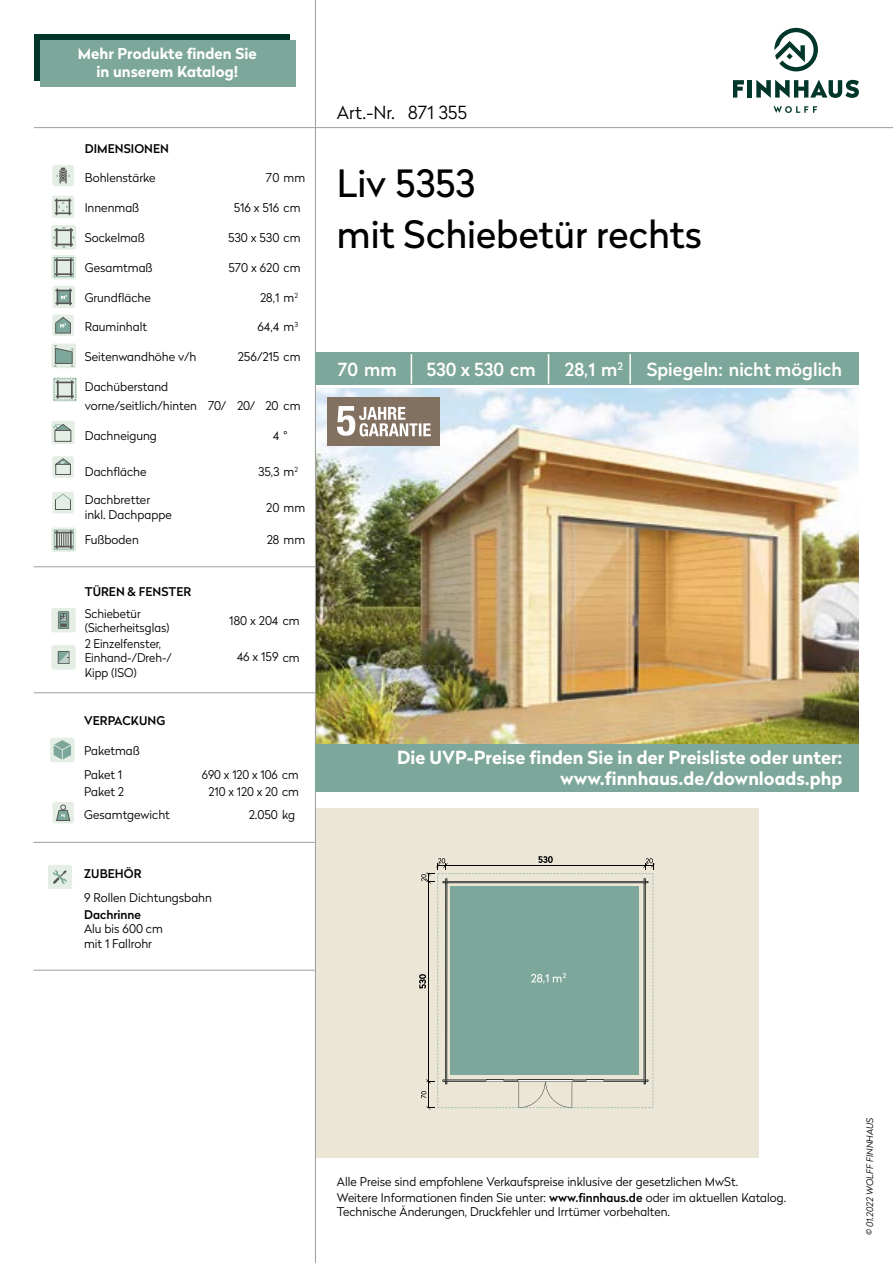
<style>
.page{position:relative;width:893px;height:1263px;background:#fff}
.page>*{position:absolute;margin:0;border:0;box-sizing:border-box;transform-origin:0 0}
.t1{font:37.5px/51px "Radikal";color:#000}
.t2{font:700 18px/21.6px "Radikal";color:#fff;text-align:right}
.t3{font:500 18px "Radikal";color:#fff}
.t4{font:300 18px "Radikal";color:#000}
.t5{font:700 15px/18px "Radikal";color:#fff;text-align:center}
.t6{font:300 12px/14.4px "Radikal";color:#000}
.t7{font:500 12px "Radikal";letter-spacing:.005em;color:#000}
.t8{font:italic 300 9px "Radikal";color:#000}
.s1{font-weight:500}
</style>
<div class="page">
<div style="left:34px;top:34px;width:255px;height:46px;background:#00372a"></div>
<hr style="left:316px;top:127px;width:577px;height:1px;background:#9d9d9c">
<hr style="left:315px;top:0;width:1px;height:1263px;background:#9d9d9c">
<div style="left:40px;top:41px;width:255px;height:46px;background:#7ea79b"></div>
<div style="left:316px;top:808px;width:442px;height:350px;background:#ebe6d6"></div>
<div style="left:315px;top:352px;width:544px;height:32px;background:#7ea79b"></div>
<img style="left:316px;top:388px;width:543px;height:356px">
<div style="left:328px;top:397px;width:112px;height:48px;background:#827060"></div>
<svg style="left:337px;top:406px;width:94px;height:30px"></svg>
<div style="left:52px;top:165px;width:22px;height:21px;background:#e4eee4;border-radius:2px"></div>
<svg style="left:57px;top:168px;width:13px;height:15px"></svg>
<div style="left:52px;top:196px;width:22px;height:22px;background:#e4eee4;border-radius:2px"></div>
<svg style="left:55px;top:199px;width:16px;height:16px"></svg>
<div style="left:51px;top:225px;width:25px;height:25px;background:#e4eee4;border-radius:3px"></div>
<svg style="left:54px;top:227px;width:20px;height:21px"></svg>
<div style="left:52px;top:255px;width:24px;height:24px;background:linear-gradient(to right,#d0e0d5,#d8e6db);border-radius:3px"></div>
<svg style="left:54px;top:257px;width:20px;height:20px"></svg>
<div style="left:53px;top:286px;width:22px;height:22px;background:#e4eee4;border-radius:2px"></div>
<svg style="left:55px;top:289px;width:17px;height:16px"></svg>
<div style="left:52px;top:314px;width:22px;height:22px;background:#e4eee4;border-radius:2px"></div>
<svg style="left:55px;top:317px;width:16px;height:17px"></svg>
<div style="left:51px;top:343px;width:25px;height:25px;background:#e4eee4;border-radius:3px"></div>
<svg style="left:54px;top:345px;width:20px;height:22px"></svg>
<svg style="left:53px;top:377px;width:24px;height:24px"></svg>
<svg style="left:54px;top:378px;width:23px;height:23px"></svg>
<div style="left:51px;top:421px;width:24px;height:23px;background:#e4eee4;border-radius:2px"></div>
<svg style="left:53px;top:424px;width:19px;height:18px"></svg>
<div style="left:52px;top:456px;width:22px;height:22px;background:#e4eee4;border-radius:2px"></div>
<svg style="left:55px;top:458px;width:16px;height:17px"></svg>
<div style="left:52px;top:492px;width:22px;height:21px;background:#e4eee4;border-radius:2px"></div>
<svg style="left:55px;top:494px;width:16px;height:16px"></svg>
<svg style="left:52px;top:527px;width:24px;height:25px"></svg>
<svg style="left:54px;top:530px;width:20px;height:20px"></svg>
<div style="left:50px;top:738px;width:25px;height:24px;background:#e4eee4;border-radius:3px"></div>
<svg style="left:54px;top:740px;width:17px;height:19px"></svg>
<div style="left:53px;top:802px;width:21px;height:21px;background:#e4eee4;border-radius:2px"></div>
<svg style="left:56px;top:805px;width:15px;height:16px"></svg>
<hr style="left:411px;top:354px;width:1px;height:30px;background:#fff">
<hr style="left:548px;top:354px;width:1px;height:30px;background:#fff">
<hr style="left:629px;top:354px;width:2px;height:30px;background:#fff">
<hr style="left:34px;top:566px;width:282px;height:1px;background:#9d9d9c">
<hr style="left:34px;top:692px;width:282px;height:1px;background:#9d9d9c">
<hr style="left:33px;top:970px;width:282px;height:1px;background:#9d9d9c">
<hr style="left:34px;top:127px;width:281px;height:1px;background:#9d9d9c">
<hr style="left:33px;top:842px;width:282px;height:1px;background:#9d9d9c">
<svg style="left:419px;top:856px;width:236px;height:254px"></svg>
<div style="left:48px;top:865px;width:24px;height:24px;background:#e4eee4;border-radius:3px"></div>
<svg style="left:53px;top:870px;width:14px;height:14px"></svg>
<div style="left:52px;top:608px;width:24px;height:24px;background:#e4eee4;border-radius:3px"></div>
<svg style="left:58px;top:611px;width:11px;height:18px"></svg>
<div style="left:52px;top:645px;width:24px;height:25px;background:#e4eee4;border-radius:3px"></div>
<svg style="left:58px;top:651px;width:12px;height:13px"></svg>
<div style="left:316px;top:744px;width:543px;height:48px;background:#7ea79b"></div>
<svg style="left:774px;top:28px;width:44px;height:43px"></svg>
<svg style="left:773px;top:106px;width:44px;height:7px"></svg>
<svg style="left:733px;top:80px;width:11px;height:18px"></svg>
<hr style="left:748px;top:80px;width:4px;height:18px;background:#00372a">
<svg style="left:756px;top:80px;width:103px;height:18px"></svg>
<p class="t5" style="left:78px;top:44px;width:181px">Mehr Produkte finden Sie in unserem Katalog!</p>
<p class="t7" style="left:85px;top:140px;width:86px">DIMENSIONEN</p>
<p class="t6" style="left:85px;top:170px;width:72px">Bohlenstärke</p>
<p class="t6" style="left:266px;top:170px;width:41px">70 mm</p>
<p class="t6" style="left:85px;top:200px;width:56px">Innenmaß</p>
<p class="t6" style="left:234px;top:200px;width:68px">516 x 516 cm</p>
<p class="t6" style="left:85px;top:230px;width:62px">Sockelmaß</p>
<p class="t6" style="left:228px;top:230px;width:74px">530 x 530 cm</p>
<p class="t6" style="left:85px;top:260px;width:69px">Gesamtmaß</p>
<p class="t6" style="left:228px;top:260px;width:74px">570 x 620 cm</p>
<p class="t6" style="left:85px;top:289px;width:68px">Grundfläche</p>
<p class="t6" style="left:260px;top:289px;width:39px">28,1 m<sup>2</sup></p>
<p class="t6" style="left:85px;top:319px;width:64px">Rauminhalt</p>
<p class="t6" style="left:257px;top:319px;width:42px">64,4 m<sup>3</sup></p>
<p class="t6" style="left:85px;top:349px;width:113px">Seitenwandhöhe v/h</p>
<p class="t6" style="left:238px;top:349px;width:64px">256/215 cm</p>
<p class="t6" style="left:85px;top:376px;width:217px;line-height:19.5px">Dachüberstand<br>vorne/seitlich/hinten 70/ 20/ 20 cm</p>
<p class="t6" style="left:85px;top:428px;width:74px">Dachneigung</p>
<p class="t6" style="left:273px;top:428px;width:16px">4 °</p>
<p class="t6" style="left:85px;top:464px;width:63px">Dachfläche</p>
<p class="t6" style="left:258px;top:464px;width:41px">35,3 m<sup>2</sup></p>
<p class="t6" style="left:85px;top:492px;width:89px">Dachbretter inkl. Dachpappe</p>
<p class="t6" style="left:266px;top:499px;width:41px">20 mm</p>
<p class="t6" style="left:85px;top:532px;width:56px">Fußboden</p>
<p class="t6" style="left:267px;top:532px;width:40px">28 mm</p>
<p class="t7" style="left:85px;top:583px;width:108px">TÜREN &amp; FENSTER</p>
<p class="t6" style="left:85px;top:606px;width:86px">Schiebetür (Sicherheitsglas)</p>
<p class="t6" style="left:229px;top:613px;width:72px">180 x 204 cm</p>
<p class="t6" style="left:85px;top:636px;width:89px">2 Einzelfenster,<br>Einhand-/Dreh-/<br>Kipp (ISO)</p>
<p class="t6" style="left:237px;top:649px;width:64px">46 x 159 cm</p>
<p class="t7" style="left:84px;top:712px;width:83px">VERPACKUNG</p>
<p class="t6" style="left:84px;top:738px;width:57px;line-height:23.4px">Paketmaß<br>Paket 1</p>
<p class="t6" style="left:202px;top:766px;width:98px">690 x 120 x 106 cm</p>
<p class="t6" style="left:84px;top:783px;width:42px">Paket 2</p>
<p class="t6" style="left:209px;top:783px;width:92px">210 x 120 x 20 cm</p>
<p class="t6" style="left:84px;top:807px;width:87px">Gesamtgewicht</p>
<p class="t6" style="left:249px;top:807px;width:48px">2.050 kg</p>
<p class="t7" style="left:84px;top:865px;width:59px">ZUBEHÖR</p>
<p class="t6" style="left:84px;top:890px;width:129px">9 Rollen Dichtungsbahn</p>
<p class="t7" style="left:84px;top:906px;width:59px">Dachrinne</p>
<p class="t6" style="left:84px;top:921px;width:80px">Alu bis 600 cm mit 1 Fallrohr</p>
<h2 class="t4" style="left:337px;top:100px;width:132px">Art.-Nr. 871 355</h2>
<h1 class="t1" style="left:337px;top:156px;width:367px">Liv 5353<br>mit Schiebetür rechts</h1>
<h2 class="t3" style="left:338px;top:356px;width:60px">70 mm</h2>
<h2 class="t3" style="left:426px;top:356px;width:111px">530 x 530 cm</h2>
<h2 class="t3" style="left:565px;top:356px;width:60px">28,1 m<sup>2</sup></h2>
<h2 class="t3" style="left:647px;top:356px;width:197px">Spiegeln: nicht möglich</h2>
<h2 class="t2" style="left:397px;top:745px;width:447px">Die UVP-Preise finden Sie in der Preisliste oder unter: www.finnhaus.de/downloads.php</h2>
<p class="t6" style="left:337px;top:1174px;width:403px">Alle Preise sind empfohlene Verkaufspreise inklusive der gesetzlichen MwSt.</p>
<p class="t6" style="left:337px;top:1190px;width:451px">Weitere Informationen finden Sie unter: <span class="s1">www.finnhaus.de</span> oder im aktuellen Katalog.<br>Technische Änderungen, Druckfehler und Irrtümer vorbehalten.</p>
<p class="t8" style="left:864px;top:1235px;width:119px;rotate:-90deg">© 01.2022 WOLFF FINNHAUS</p>
</div>
